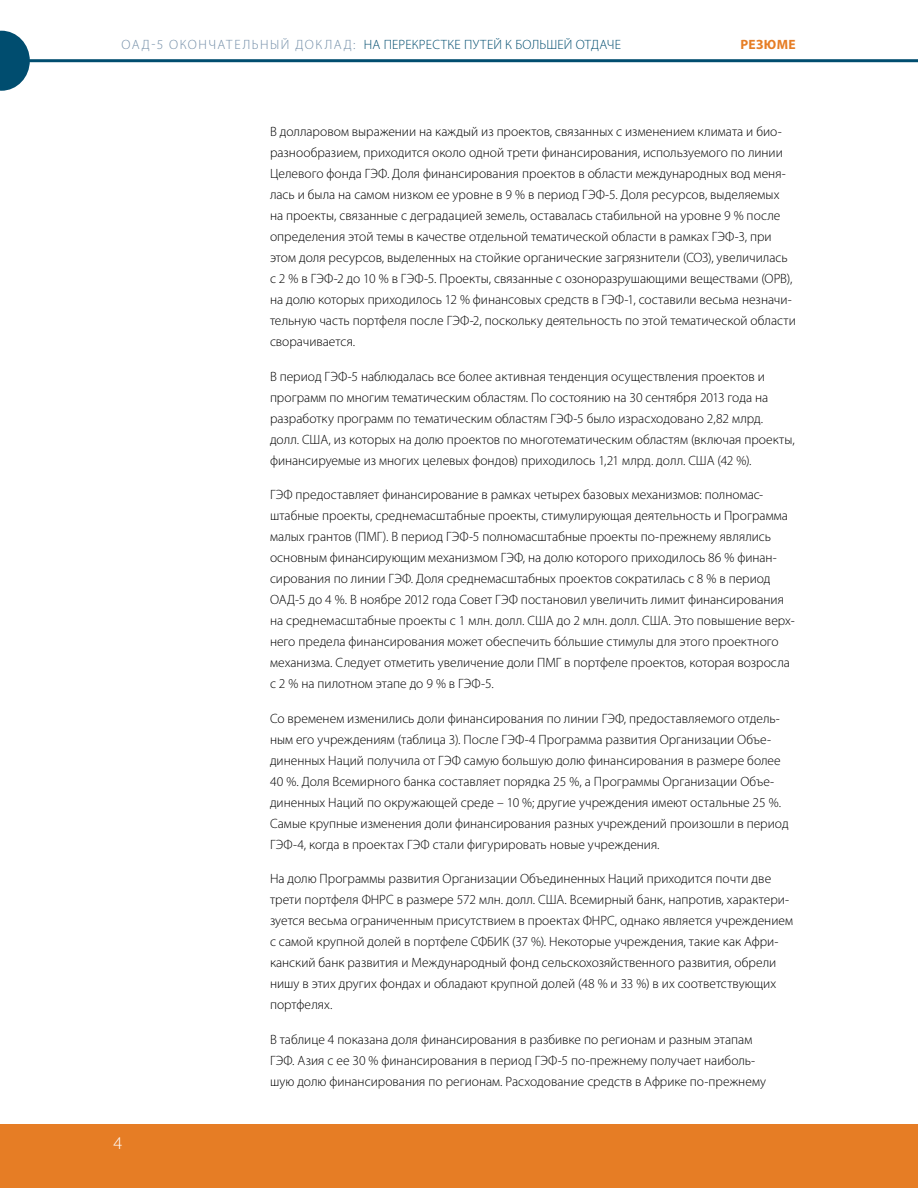
<style>
.page{position:relative;width:918px;height:1188px;background:#fff}
.page>*{position:absolute;margin:0;border:0;box-sizing:border-box;transform-origin:0 0}
.t1{font:300 18px "Myriad Pro";color:#fff}
.t2{font:300 13.5px/21px "Myriad Pro";color:#000}
.t3{font:300 13.5px "Myriad Pro";letter-spacing:.035em;color:#004d6f}
.t4{font:700 13.5px "Myriad Pro";letter-spacing:.025em;color:#e67d25}
.s1{color:#728da7}
</style>
<div class="page">
<svg style="left:0;top:31px;width:30px;height:60px"></svg>
<hr style="left:0;top:59px;width:918px;height:3px;background:#004d6f">
<div style="left:0;top:1124px;width:918px;height:64px;background:#e67d25"></div>
<p class="t3" style="left:122px;top:37px;width:501px"><span class="s1">ОАД-5 ОКОНЧАТЕЛЬНЫЙ ДОКЛАД:</span> НА ПЕРЕКРЕСТКЕ ПУТЕЙ К БОЛЬШЕЙ ОТДАЧЕ</p>
<p class="t4" style="left:741px;top:36px;width:57px">РЕЗЮМЕ</p>
<h1 class="t1" style="left:113px;top:1132px;width:10px">4</h1>
<p class="t2" style="left:270px;top:121px;width:527px">В долларовом выражении на каждый из проектов, связанных с изменением климата и био&shy;разнообразием, приходится около одной трети финансирования, используемого по линии Целевого фонда ГЭФ. Доля финансирования проектов в области международных вод меня&shy;лась и была на самом низком ее уровне в 9 % в период ГЭФ-5. Доля ресурсов, выделяемых на проекты, связанные с деградацией земель, оставалась стабильной на уровне 9 % после определения этой темы в качестве отдельной тематической области в рамках ГЭФ-3, при этом доля ресурсов, выделенных на стойкие органические загрязнители (СОЗ), увеличилась с 2 % в ГЭФ-2 до 10 % в ГЭФ-5. Проекты, связанные с озоноразрушающими веществами (ОРВ), на долю которых приходилось 12 % финансовых средств в ГЭФ-1, составили весьма незначи&shy;тельную часть портфеля после ГЭФ-2, поскольку деятельность по этой тематической области сворачивается.</p>
<p class="t2" style="left:270px;top:366px;width:526px">В период ГЭФ-5 наблюдалась все более активная тенденция осуществления проектов и программ по многим тематическим областям. По состоянию на 30 сентября 2013 года на разработку программ по тематическим областям ГЭФ-5 было израсходовано 2,82 млрд. долл. США, из которых на долю проектов по многотематическим областям (включая проекты, финансируемые из многих целевых фондов) приходилось 1,21 млрд. долл. США (42 %).</p>
<p class="t2" style="left:270px;top:484px;width:526px">ГЭФ предоставляет финансирование в рамках четырех базовых механизмов: полномас&shy;штабные проекты, среднемасштабные проекты, стимулирующая деятельность и Программа малых грантов (ПМГ). В период ГЭФ-5 полномасштабные проекты по-прежнему являлись основным финансирующим механизмом ГЭФ, на долю которого приходилось 86 % финан&shy;сирования по линии ГЭФ. Доля среднемасштабных проектов сократилась с 8 % в период ОАД-5 до 4 %. В ноябре 2012 года Совет ГЭФ постановил увеличить лимит финансирования на среднемасштабные проекты с 1 млн. долл. США до 2 млн. долл. США. Это повышение верх&shy;него предела финансирования может обеспечить бóльшие стимулы для этого проектного механизма. Следует отметить увеличение доли ПМГ в портфеле проектов, которая возросла с 2 % на пилотном этапе до 9 % в ГЭФ-5.</p>
<p class="t2" style="left:270px;top:708px;width:520px">Со временем изменились доли финансирования по линии ГЭФ, предоставляемого отдель&shy;ным его учреждениям (таблица 3). После ГЭФ-4 Программа развития Организации Объе&shy;диненных Наций получила от ГЭФ самую большую долю финансирования в размере более 40 %. Доля Всемирного банка составляет порядка 25 %, а Программы Организации Объе&shy;диненных Наций по окружающей среде – 10 %; другие учреждения имеют остальные 25 %.<br>Самые крупные изменения доли финансирования разных учреждений произошли в период ГЭФ-4, когда в проектах ГЭФ стали фигурировать новые учреждения.</p>
<p class="t2" style="left:270px;top:868px;width:525px">На долю Программы развития Организации Объединенных Наций приходится почти две трети портфеля ФНРС в размере 572 млн. долл. США. Всемирный банк, напротив, характери&shy;зуется весьма ограниченным присутствием в проектах ФНРС, однако является учреждением с самой крупной долей в портфеле СФБИК (37 %). Некоторые учреждения, такие как Афри&shy;канский банк развития и Международный фонд сельскохозяйственного развития, обрели нишу в этих других фондах и обладают крупной долей (48 % и 33 %) в их соответствующих портфелях.</p>
<p class="t2" style="left:270px;top:1029px;width:497px">В таблице 4 показана доля финансирования в разбивке по регионам и разным этапам<br>ГЭФ. Азия с ее 30 % финансирования в период ГЭФ-5 по-прежнему получает наиболь&shy;шую долю финансирования по регионам. Расходование средств в Африке по-прежнему</p>
</div>
